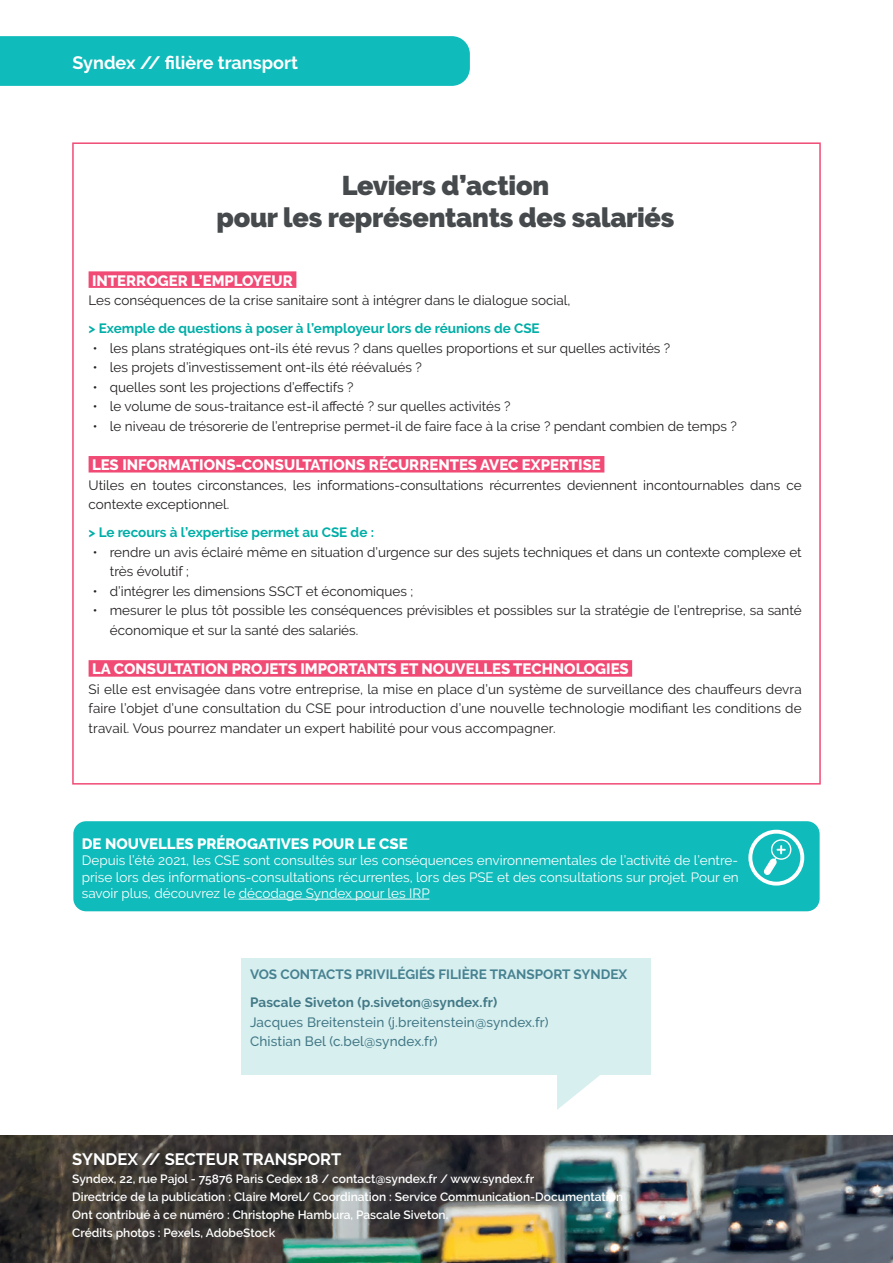
<style>
.page{position:relative;width:893px;height:1263px;background:#fff}
.page>*{position:absolute;margin:0;border:0;box-sizing:border-box;transform-origin:0 0}
.Titre_d_article{font:900 27px/32.4px "Raleway";letter-spacing:-.01em;color:#464a4c;text-align:center}
.t1{font:700 18px "Raleway";color:#fff}
.t2{font:700 16.5px "Raleway";color:#fff}
.Texte_courant{font:800 15px "Raleway";color:#fff}
.Texte_courant-2{font:13.5px/19.5px "Raleway";color:#231f20}
.Texte_courant-3{font:13.5px/16.5px "Raleway";color:#fff;text-align:justify}
.Texte_courant-4{font:500 13.5px/19.5px "Raleway";letter-spacing:.01em;color:#427986}
.Texte_courant-5{font:700 13.5px "Raleway";color:#00aea7}
.Texte_courant-6{font:700 13.5px "Raleway";color:#478291}
.t3{font:600 12px "Raleway";color:#fff}
.s1{font-weight:700}
</style>
<div class="page">
<img style="left:0;top:1135px;width:893px;height:128px">
<div style="left:0;top:36px;width:470px;height:50px;background:#0fbbbb"></div>
<div style="left:89px;top:271px;width:207px;height:17px;background:#f04a75"></div>
<div style="left:89px;top:456px;width:515px;height:16px;background:#f04a75"></div>
<div style="left:89px;top:660px;width:543px;height:17px;background:#f04a75"></div>
<div style="left:73px;top:821px;width:747px;height:90px;background:#0fbbbb;border-radius:13px"></div>
<hr style="left:239px;top:899px;width:190px;height:1px;background:#fff">
<svg style="left:748px;top:830px;width:56px;height:55px"></svg>
<div style="left:241px;top:958px;width:410px;height:116px;background:#d8eff0"></div>
<svg style="left:557px;top:1074px;width:47px;height:36px"></svg>
<p class="t1" style="left:73px;top:53px;width:227px">Syndex // filière transport</p>
<p class="Titre_d_article" style="left:216px;top:169px;width:459px">Leviers d’action<br>pour les représentants des salariés</p>
<p class="Texte_courant" style="left:92px;top:272px;width:202px">INTERROGER L’EMPLOYEUR</p>
<p class="Texte_courant-2" style="left:89px;top:291px;width:483px">Les conséquences de la crise sanitaire sont à intégrer dans le dialogue social,</p>
<p class="Texte_courant-5" style="left:89px;top:321px;width:453px">&gt; Exemple de questions à poser à l’employeur lors de réunions de CSE</p>
<p class="Texte_courant-2" style="left:93px;top:338px;width:579px">• les plans stratégiques ont-ils été revus ? dans quelles proportions et sur quelles activités ?</p>
<p class="Texte_courant-2" style="left:93px;top:358px;width:331px">• les projets d’investissement ont-ils été réévalués ?</p>
<p class="Texte_courant-2" style="left:93px;top:377px;width:262px">• quelles sont les projections d’effectifs ?</p>
<p class="Texte_courant-2" style="left:93px;top:397px;width:419px">• le volume de sous-traitance est-il affecté ? sur quelles activités ?</p>
<p class="Texte_courant-2" style="left:93px;top:416px;width:646px">• le niveau de trésorerie de l’entreprise permet-il de faire face à la crise ? pendant combien de temps ?</p>
<p class="Texte_courant" style="left:92px;top:456px;width:510px">LES INFORMATIONS-CONSULTATIONS RÉCURRENTES AVEC EXPERTISE</p>
<p class="Texte_courant-2" style="left:89px;top:475px;width:715px">Utiles en toutes circonstances, les informations-consultations récurrentes deviennent incontournables dans ce contexte exceptionnel.</p>
<p class="Texte_courant-5" style="left:89px;top:525px;width:287px">&gt; Le recours à l’expertise permet au CSE de :</p>
<p class="Texte_courant-2" style="left:110px;top:542px;width:693px;text-indent:-17px">• rendre un avis éclairé même en situation d’urgence sur des sujets techniques et dans un contexte complexe et très évolutif ;</p>
<p class="Texte_courant-2" style="left:93px;top:581px;width:322px">• d’intégrer les dimensions SSCT et économiques ;</p>
<p class="Texte_courant-2" style="left:110px;top:601px;width:693px;text-indent:-17px">• mesurer le plus tôt possible les conséquences prévisibles et possibles sur la stratégie de l’entreprise, sa santé économique et sur la santé des salariés.</p>
<p class="Texte_courant" style="left:92px;top:661px;width:538px">LA CONSULTATION PROJETS IMPORTANTS ET NOUVELLES TECHNOLOGIES</p>
<p class="Texte_courant-2" style="left:89px;top:679px;width:715px;text-align:justify">Si elle est envisagée dans votre entreprise, la mise en place d’un système de surveillance des chauffeurs devra faire l’objet d’une consultation du CSE pour introduction d’une nouvelle technologie modifiant les conditions de travail. Vous pourrez mandater un expert habilité pour vous accompagner.</p>
<p class="Texte_courant" style="left:82px;top:835px;width:327px">DE NOUVELLES PRÉROGATIVES POUR LE CSE</p>
<p class="Texte_courant-3" style="left:82px;top:852px;width:658px">Depuis l’été 2021, les CSE sont consultés sur les conséquences environnementales de l’activité de l’entre&shy;prise lors des informations-consultations récurrentes, lors des PSE et des consultations sur projet. Pour en savoir plus, découvrez le décodage Syndex pour les IRP</p>
<p class="Texte_courant-6" style="left:250px;top:967px;width:379px">VOS CONTACTS PRIVILÉGIÉS FILIÈRE TRANSPORT SYNDEX</p>
<p class="Texte_courant-4" style="left:250px;top:993px;width:300px"><span class="s1">Pascale Siveton (p.siveton@syndex.fr)<br></span>Jacques Breitenstein (j.breitenstein@syndex.fr)<br>Chistian Bel (c.bel@syndex.fr)</p>
<p class="t2" style="left:72px;top:1150px;width:270px">SYNDEX // SECTEUR TRANSPORT</p>
<p class="t3" style="left:72px;top:1172px;width:463px">Syndex, 22, rue Pajol - 75876 Paris Cedex 18 / contact@syndex.fr / www.syndex.fr</p>
<p class="t3" style="left:72px;top:1190px;width:552px">Directrice de la publication : Claire Morel/ Coordination : Service Communication-Documentation</p>
<p class="t3" style="left:72px;top:1208px;width:377px">Ont contribué à ce numéro : Christophe Hambura, Pascale Siveton.</p>
<p class="t3" style="left:72px;top:1226px;width:204px">Crédits photos : Pexels, AdobeStock</p>
</div>
